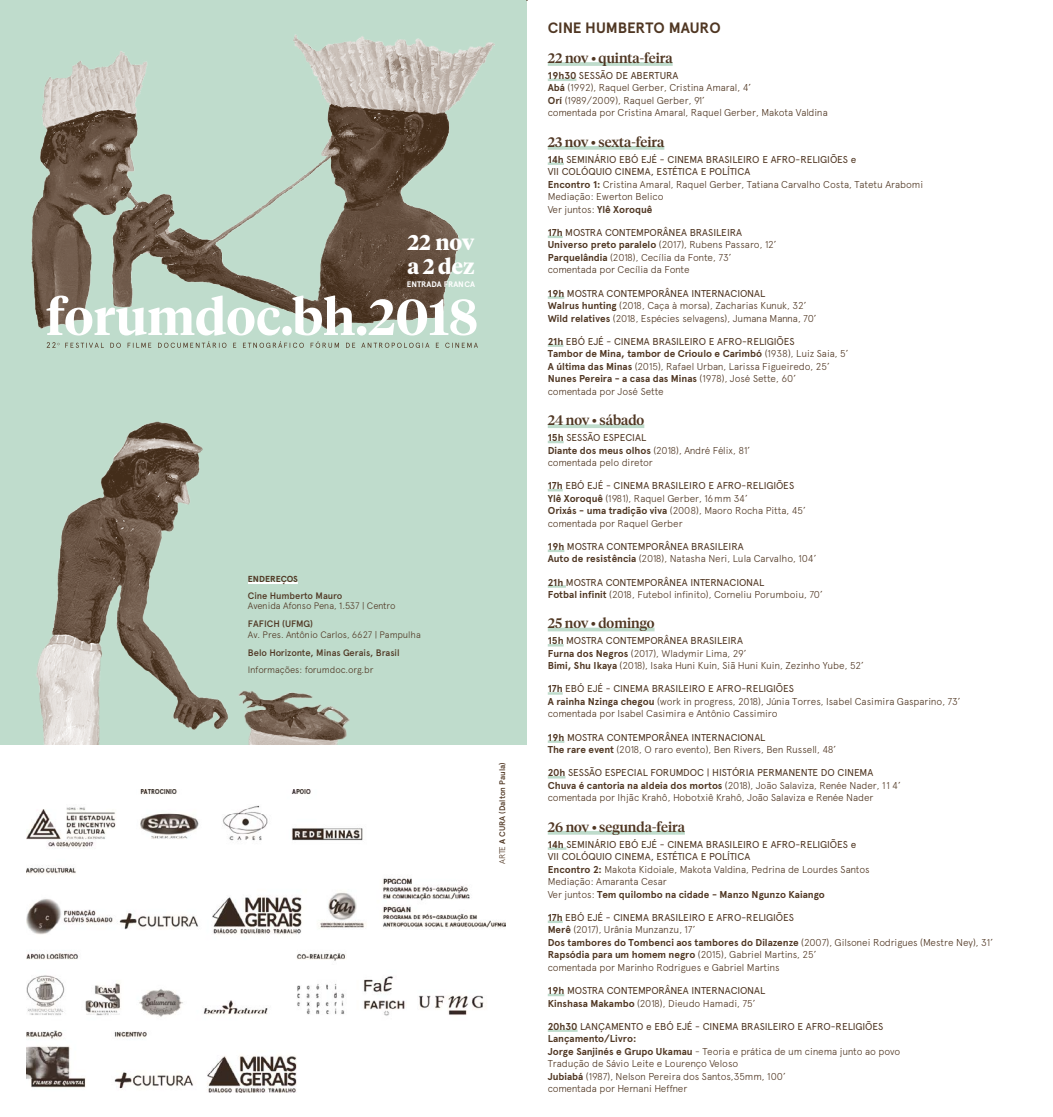
<style>
.page{position:relative;width:1053px;height:1117px;background:#fff}
.page>*{position:absolute;margin:0;border:0;box-sizing:border-box;transform-origin:0 0}
.t1{font:700 21.25px/23.4px "Tiempos Headline";color:#fff}
.t2{font:700 15px "Apercu";color:#503723}
.t3{font:500 13.75px "Tiempos Headline";color:#503723}
.t4{font:300 10px/12.5px "Apercu";color:#503723}
.t5{font:10px/12.5px "Apercu";letter-spacing:-.005em;color:#503723}
.t6{font:300 9.38px "Apercu";letter-spacing:-.005em;color:#503723}
.t7{font:500 9.38px "Apercu";color:#503723}
.t8{font:700 8.75px "Apercu";letter-spacing:-.005em;color:#503723}
.t9{font:500 8.12px "Apercu";color:#503723}
.t10{font:700 8px "Apercu";color:#fff}
.s1{font-weight:300}
.s2{font-weight:700}
.s3{font-weight:400}
</style>
<div class="page">
<hr style="left:547px;top:62px;width:125px;height:4px;background:#bfdccc">
<hr style="left:547px;top:79px;width:29px;height:2px;background:#bfdccc">
<svg style="left:547px;top:146px;width:117px;height:4px"></svg>
<hr style="left:547px;top:162px;width:17px;height:3px;background:#bfdccc">
<hr style="left:547px;top:235px;width:15px;height:3px;background:#bfdccc">
<hr style="left:547px;top:296px;width:17px;height:3px;background:#bfdccc">
<hr style="left:547px;top:344px;width:16px;height:3px;background:#bfdccc">
<svg style="left:547px;top:424px;width:97px;height:4px"></svg>
<hr style="left:547px;top:440px;width:16px;height:3px;background:#bfdccc">
<svg style="left:547px;top:489px;width:15px;height:2px"></svg>
<hr style="left:547px;top:549px;width:17px;height:3px;background:#bfdccc">
<svg style="left:547px;top:585px;width:19px;height:2px"></svg>
<svg style="left:547px;top:627px;width:107px;height:4px"></svg>
<svg style="left:547px;top:644px;width:16px;height:2px"></svg>
<svg style="left:547px;top:692px;width:15px;height:2px"></svg>
<svg style="left:547px;top:740px;width:17px;height:2px"></svg>
<hr style="left:547px;top:775px;width:18px;height:3px;background:#bfdccc">
<svg style="left:547px;top:831px;width:138px;height:3px"></svg>
<svg style="left:547px;top:847px;width:19px;height:2px"></svg>
<svg style="left:547px;top:920px;width:15px;height:2px"></svg>
<svg style="left:547px;top:993px;width:17px;height:2px"></svg>
<hr style="left:547px;top:1029px;width:30px;height:2px;background:#bfdccc">
<div style="left:0;top:0;width:526px;height:744px;background:#bfdccc"></div>
<img style="left:31px;top:35px;width:463px;height:294px">
<svg style="left:47px;top:341px;width:431px;height:7px"></svg>
<svg style="left:47px;top:295px;width:429px;height:40px"></svg>
<img style="left:36px;top:421px;width:313px;height:323px">
<hr style="left:248px;top:581px;width:50px;height:3px;background:#fff">
<img style="left:26px;top:789px;width:479px;height:302px">
<h1 class="t1" style="left:407px;top:230px;width:69px">22 nov a 2 dez</h1>
<p class="t10" style="left:407px;top:278px;width:69px">ENTRADA FRANCA</p>
<p class="t8" style="left:248px;top:571px;width:51px">ENDEREÇOS</p>
<p class="t7" style="left:248px;top:588px;width:96px">Cine Humberto Mauro</p>
<p class="t6" style="left:248px;top:599px;width:149px">Avenida Afonso Pena, 1.537 | Centro</p>
<p class="t7" style="left:248px;top:616px;width:67px">FAFICH (UFMG)</p>
<p class="t6" style="left:248px;top:627px;width:174px">Av. Pres. Antônio Carlos, 6627 | Pampulha</p>
<p class="t7" style="left:248px;top:645px;width:153px">Belo Horizonte, Minas Gerais, Brasil</p>
<p class="t6" style="left:248px;top:662px;width:127px">Informações: forumdoc.org.br</p>
<p class="t9" style="left:496px;top:864px;width:103px;rotate:-90deg"><span class="s1">ARTE</span> <span class="s2">A</span> CURA (Dalton Paula)</p>
<h2 class="t2" style="left:547px;top:16px;width:174px">CINE HUMBERTO MAURO</h2>
<h3 class="t3" style="left:547px;top:48px;width:126px">22 nov • quinta-feira</h3>
<p class="t4" style="left:547px;top:68px;width:281px"><span class="s2">19h30</span> <span class="s3">SESSÃO DE ABERTURA<br></span><span class="s2">Abá</span> (1992), Raquel Gerber, Cristina Amaral, 4’<br><span class="s2">Orí</span> (1989/2009), Raquel Gerber, 91’<br>comentada por Cristina Amaral, Raquel Gerber, Makota Valdina</p>
<h3 class="t3" style="left:547px;top:132px;width:118px">23 nov • sexta-feira</h3>
<p class="t4" style="left:547px;top:152px;width:377px"><span class="s2">14h</span> <span class="s3">SEMINÁRIO EBÓ EJÉ - CINEMA BRASILEIRO E AFRO-RELIGIÕES e<br>VII COLÓQUIO CINEMA, ESTÉTICA E POLÍTICA<br></span><span class="s2">Encontro 1:</span> Cristina Amaral, Raquel Gerber, Tatiana Carvalho Costa, Tatetu Arabomi Mediação: Ewerton Belico<br>Ver juntos: <span class="s2">Ylê Xoroquê</span></p>
<p class="t4" style="left:547px;top:225px;width:230px"><span class="s2">17h</span> <span class="s3">MOSTRA CONTEMPORÂNEA BRASILEIRA </span><span class="s2">Universo preto paralelo</span> (2017), Rubens Passaro, 12’ <span class="s2">Parquelândia</span> (2018), Cecília da Fonte, 73’ comentada por Cecília da Fonte</p>
<p class="t4" style="left:547px;top:286px;width:270px"><span class="s2">19h</span> <span class="s3">MOSTRA CONTEMPORÂNEA INTERNACIONAL<br></span><span class="s2">Walrus hunting</span> (2018, Caça à morsa), Zacharias Kunuk, 32’<br><span class="s2">Wild relatives</span> (2018, Espécies selvagens), Jumana Manna, 70’</p>
<p class="t4" style="left:547px;top:334px;width:302px"><span class="s2">21h</span> <span class="s3">EBÓ EJÉ - CINEMA BRASILEIRO E AFRO-RELIGIÕES<br></span><span class="s2">Tambor de Mina, tambor de Crioulo e Carimbó</span> (1938), Luiz Saia, 5’ <span class="s2">A última das Minas</span> (2015), Rafael Urban, Larissa Figueiredo, 25’ <span class="s2">Nunes Pereira - a casa das Minas</span> (1978), José Sette, 60’<br>comentada por José Sette</p>
<h3 class="t3" style="left:547px;top:410px;width:98px">24 nov • sábado</h3>
<p class="t4" style="left:547px;top:430px;width:204px"><span class="s2">15h</span> <span class="s3">SESSÃO ESPECIAL<br></span><span class="s2">Diante dos meus olhos</span> (2018), André Félix, 81’ comentada pelo diretor</p>
<p class="t4" style="left:547px;top:478px;width:260px"><span class="s2">17h</span> <span class="s3">EBÓ EJÉ - CINEMA BRASILEIRO E AFRO-RELIGIÕES </span><span class="s2">Ylê Xoroquê</span> (1981), Raquel Gerber, 16mm 34’<br><span class="s2">Orixás - uma tradição viva</span> (2008), Maoro Rocha Pitta, 45’ comentada por Raquel Gerber</p>
<p class="t4" style="left:547px;top:539px;width:270px"><span class="s2">19h</span> <span class="s3">MOSTRA CONTEMPORÂNEA BRASILEIRA<br></span><span class="s2">Auto de resistência</span> (2018), Natasha Neri, Lula Carvalho, 104’</p>
<p class="t4" style="left:547px;top:574px;width:276px"><span class="s2">21h</span> <span class="s3">MOSTRA CONTEMPORÂNEA INTERNACIONAL<br></span><span class="s2">Fotbal infinit</span> (2018, Futebol infinito), Corneliu Porumboiu, 70’</p>
<h3 class="t3" style="left:547px;top:613px;width:108px">25 nov • domingo</h3>
<p class="t4" style="left:547px;top:633px;width:318px"><span class="s2">15h</span> <span class="s3">MOSTRA CONTEMPORÂNEA BRASILEIRA<br></span><span class="s2">Furna dos Negros</span> (2017), Wladymir Lima, 29’<br><span class="s2">Bimi, Shu Ikaya</span> (2018), Isaka Huni Kuin, Siã Huni Kuin, Zezinho Yube, 52’</p>
<p class="t4" style="left:547px;top:681px;width:414px"><span class="s2">17h</span> <span class="s3">EBÓ EJÉ - CINEMA BRASILEIRO E AFRO-RELIGIÕES<br></span><span class="s2">A rainha Nzinga chegou</span> (work in progress, 2018), Júnia Torres, Isabel Casimira Gasparino, 73’ comentada por Isabel Casimira e Antônio Cassimiro</p>
<p class="t4" style="left:547px;top:729px;width:290px"><span class="s2">19h</span> <span class="s3">MOSTRA CONTEMPORÂNEA INTERNACIONAL<br></span><span class="s2">The rare event</span> (2018, O raro evento), Ben Rivers, Ben Russell, 48’</p>
<p class="t4" style="left:547px;top:765px;width:354px"><span class="s2">20h</span> <span class="s3">SESSÃO ESPECIAL FORUMDOC | HISTÓRIA PERMANENTE DO CINEMA<br></span><span class="s2">Chuva é cantoria na aldeia dos mortos</span> (2018), João Salaviza, Renée Nader, 11 4’ comentada por Ihjãc Krahô, Hobotxiê Krahô, João Salaviza e Renée Nader</p>
<h3 class="t3" style="left:547px;top:817px;width:139px">26 nov • segunda-feira</h3>
<p class="t5" style="left:547px;top:837px;width:323px"><span class="s2">14h</span> SEMINÁRIO EBÓ EJÉ - CINEMA BRASILEIRO E AFRO-RELIGIÕES e VII COLÓQUIO CINEMA, ESTÉTICA E POLÍTICA<br><span class="s2">Encontro 2:</span> <span class="s1">Makota Kidoiale, Makota Valdina, Pedrina de Lourdes Santos Mediação: Amaranta Cesar<br>Ver juntos:</span> <span class="s2">Tem quilombo na cidade - Manzo Ngunzo Kaiango</span></p>
<p class="t4" style="left:547px;top:909px;width:447px"><span class="s2">17h</span> <span class="s3">EBÓ EJÉ - CINEMA BRASILEIRO E AFRO-RELIGIÕES<br></span><span class="s2">Merê</span> (2017), Urânia Munzanzu, 17’<br><span class="s2">Dos tambores do Tombenci aos tambores do Dilazenze</span> (2007), Gilsonei Rodrigues (Mestre Ney), 31’ <span class="s2">Rapsódia para um homem negro</span> (2015), Gabriel Martins, 25’<br>comentada por Marinho Rodrigues e Gabriel Martins</p>
<p class="t5" style="left:547px;top:983px;width:219px"><span class="s2">19h</span> MOSTRA CONTEMPORÂNEA INTERNACIONAL<br><span class="s2">Kinshasa Makambo</span> <span class="s1">(2018), Dieudo Hamadi, 75’</span></p>
<p class="t4" style="left:547px;top:1018px;width:354px"><span class="s2">20h30</span> <span class="s3">LANÇAMENTO e EBÓ EJÉ - CINEMA BRASILEIRO E AFRO-RELIGIÕES </span><span class="s2">Lançamento/Livro:<br>Jorge Sanjinés e Grupo Ukamau</span> - Teoria e prática de um cinema junto ao povo Tradução de Sávio Leite e Lourenço Veloso<br><span class="s2">Jubiabá</span> (1987), Nelson Pereira dos Santos,35mm, 100’<br>comentada por Hernani Heffner</p>
</div>
